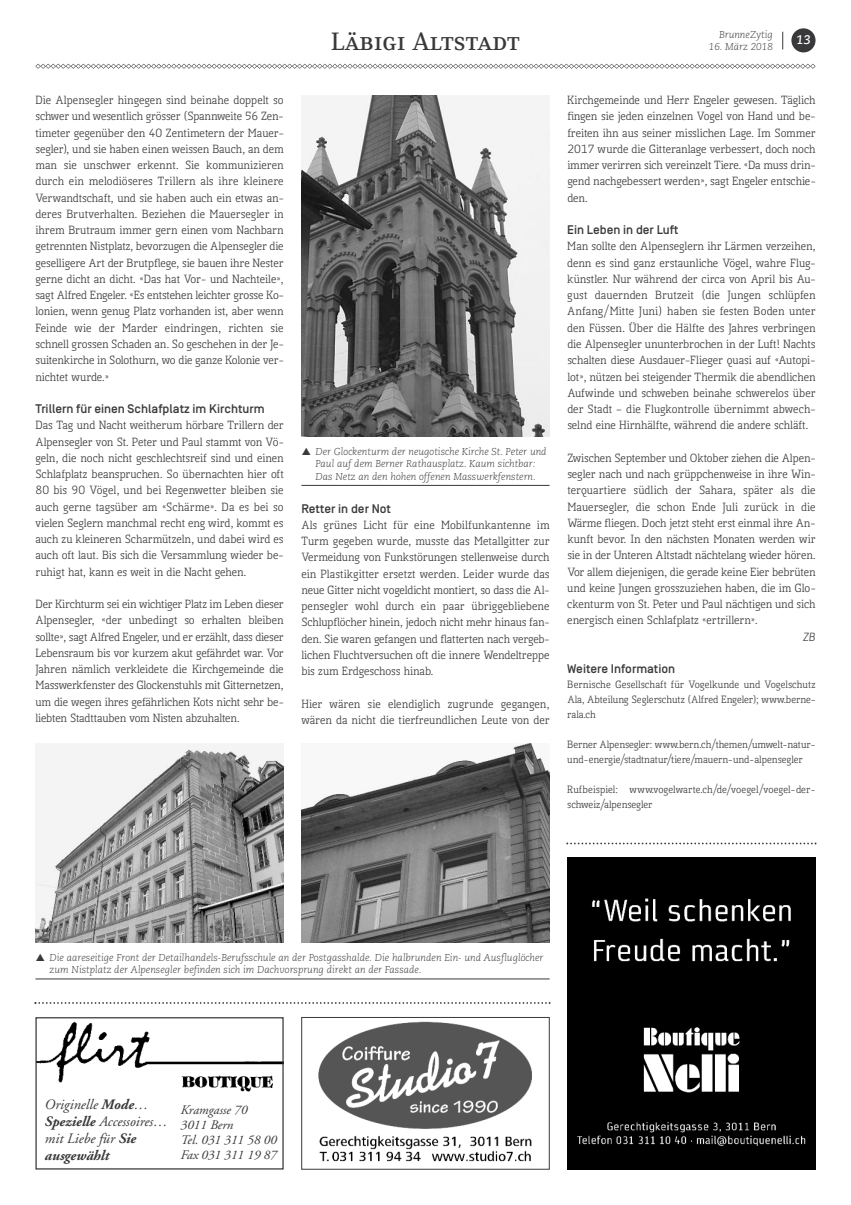
<style>
.page{position:relative;width:851px;height:1205px;background:#fff}
.page>*{position:absolute;margin:0;border:0;box-sizing:border-box;transform-origin:0 0}
.t1{font:25px "Skopex Serif Med Caps";letter-spacing:.01em;color:#39383a}
.t2{font:italic 14.38px/16.9px "Adobe Garamond";color:#39383a}
.t3{font:italic 13.12px/15px "Adobe Garamond";color:#39383a}
.t4{font:500 12.5px "Simplon BP";color:#39383a}
.t5{font:italic 700 12.5px "Caecilia";color:#fff}
.t6{font:11.25px/16.2px "Kofi Pure Serif";letter-spacing:-.005em;color:#39383a;text-align:justify}
.t7{font:11.25px "Kofi Pure Kursiv";color:#39383a}
.t8{font:italic 300 10px/12.5px "Caecilia";color:#39383a}
.t9{font:10px/15px "Kofi Pure Serif";color:#39383a}
.s1{font-weight:700}
</style>
<div class="page">
<div style="left:791px;top:28px;width:24px;height:24px;background:#39383a;border-radius:50%"></div>
<svg style="left:782px;top:32px;width:1px;height:17px"></svg>
<svg style="left:35px;top:64px;width:780px;height:5px"></svg>
<svg style="left:566px;top:842px;width:250px;height:2px"></svg>
<svg style="left:34px;top:1002px;width:516px;height:2px"></svg>
<hr style="left:301px;top:485px;width:248px;height:1px;background:#39383a">
<img style="left:301px;top:96px;width:248px;height:340px">
<hr style="left:35px;top:979px;width:514px;height:1px;background:#39383a">
<img style="left:35px;top:743px;width:248px;height:200px">
<img style="left:301px;top:743px;width:248px;height:200px">
<img style="left:567px;top:857px;width:248px;height:312px">
<img style="left:37px;top:1021px;width:244px;height:62px">
<div style="left:35px;top:1017px;width:248px;height:152px;border:1px solid #39383a"></div>
<img style="left:156px;top:1069px;width:125px;height:23px">
<img style="left:318px;top:1021px;width:214px;height:141px">
<div style="left:301px;top:1017px;width:248px;height:152px;border:1px solid #39383a"></div>
<p class="t8" style="left:719px;top:29px;width:55px">BrunneZytig</p>
<h1 class="t1" style="left:331px;top:27px;width:190px">Läbigi Altstadt</h1>
<p class="t8" style="left:708px;top:41px;width:66px">16. März 2018</p>
<p class="t5" style="left:796px;top:32px;width:16px">13</p>
<p class="t6" style="left:35px;top:92px;width:250px">Die Alpensegler hingegen sind beinahe doppelt so schwer und wesentlich grösser (Spannweite 56 Zen&shy;timeter gegenüber den 40 Zentimetern der Mauer&shy;segler), und sie haben einen weissen Bauch, an dem man sie unschwer erkennt. Sie kommunizieren durch ein melodiöseres Trillern als ihre kleinere Verwandtschaft, und sie haben auch ein etwas an&shy;deres Brutverhalten. Beziehen die Mauersegler in ihrem Brutraum immer gern einen vom Nachbarn getrennten Nistplatz, bevorzugen die Alpensegler die geselligere Art der Brutpflege, sie bauen ihre Nester gerne dicht an dicht. «Das hat Vor- und Nachteile», sagt Alfred Engeler. «Es entstehen leichter grosse Ko&shy;lonien, wenn genug Platz vorhanden ist, aber wenn Feinde wie der Marder eindringen, richten sie schnell grossen Schaden an. So geschehen in der Je&shy;suitenkirche in Solothurn, wo die ganze Kolonie ver&shy;nichtet wurde.»</p>
<p class="t4" style="left:35px;top:401px;width:231px">Trillern für einen Schlafplatz im Kirchturm</p>
<p class="t6" style="left:35px;top:417px;width:250px">Das Tag und Nacht weitherum hörbare Trillern der Alpensegler von St. Peter und Paul stammt von Vö&shy;geln, die noch nicht geschlechtsreif sind und einen Schlafplatz beanspruchen. So übernachten hier oft 80 bis 90 Vögel, und bei Regenwetter bleiben sie auch gerne tagsüber am «Schärme». Da es bei so vielen Seglern manchmal recht eng wird, kommt es auch zu kleineren Scharmützeln, und dabei wird es auch oft laut. Bis sich die Versammlung wieder be&shy;ruhigt hat, kann es weit in die Nacht gehen.</p>
<p class="t6" style="left:35px;top:596px;width:250px">Der Kirchturm sei ein wichtiger Platz im Leben dieser Alpensegler, «der unbedingt so erhalten bleiben sollte», sagt Alfred Engeler, und er erzählt, dass dieser Lebensraum bis vor kurzem akut gefährdet war. Vor Jahren nämlich verkleidete die Kirchgemeinde die Masswerkfenster des Glockenstuhls mit Gitternetzen, um die wegen ihres gefährlichen Kots nicht sehr be&shy;liebten Stadttauben vom Nisten abzuhalten.</p>
<p class="t8" style="left:315px;top:445px;width:232px">Der Glockenturm der neugotische Kirche St. Peter und<br>Paul auf dem Berner Rathausplatz. Kaum sichtbar:<br>Das Netz an den hohen offenen Masswerkfenstern.</p>
<p class="t4" style="left:301px;top:501px;width:91px">Retter in der Not</p>
<p class="t6" style="left:301px;top:517px;width:250px">Als grünes Licht für eine Mobilfunkantenne im Turm gegeben wurde, musste das Metallgitter zur Vermeidung von Funkstörungen stellenweise durch ein Plastikgitter ersetzt werden. Leider wurde das neue Gitter nicht vogeldicht montiert, so dass die Al&shy;pensegler wohl durch ein paar übriggebliebene Schlupflöcher hinein, jedoch nicht mehr hinaus fan&shy;den. Sie waren gefangen und flatterten nach vergeb&shy;lichen Fluchtversuchen oft die innere Wendeltreppe bis zum Erdgeschoss hinab.</p>
<p class="t6" style="left:301px;top:696px;width:250px">Hier wären sie elendiglich zugrunde gegangen, wären da nicht die tierfreundlichen Leute von der</p>
<p class="t6" style="left:567px;top:92px;width:250px">Kirchgemeinde und Herr Engeler gewesen. Täglich fingen sie jeden einzelnen Vogel von Hand und be&shy;freiten ihn aus seiner misslichen Lage. Im Sommer 2017 wurde die Gitteranlage verbessert, doch noch immer verirren sich vereinzelt Tiere. «Da muss drin&shy;gend nachgebessert werden», sagt Engeler entschie&shy;den.</p>
<p class="t4" style="left:567px;top:223px;width:113px">Ein Leben in der Luft</p>
<p class="t6" style="left:567px;top:239px;width:250px">Man sollte den Alpenseglern ihr Lärmen verzeihen, denn es sind ganz erstaunliche Vögel, wahre Flug&shy;künstler. Nur während der circa von April bis Au&shy;gust dauernden Brutzeit (die Jungen schlüpfen Anfang/Mitte Juni) haben sie festen Boden unter den Füssen. Über die Hälfte des Jahres verbringen die Alpensegler ununterbrochen in der Luft! Nachts schalten diese Ausdauer-Flieger quasi auf «Autopi&shy;lot», nützen bei steigender Thermik die abendlichen Aufwinde und schweben beinahe schwerelos über der Stadt – die Flugkontrolle übernimmt abwech&shy;selnd eine Hirnhälfte, während die andere schläft.</p>
<p class="t6" style="left:567px;top:450px;width:250px">Zwischen September und Oktober ziehen die Alpen&shy;segler nach und nach grüppchenweise in ihre Win&shy;terquartiere südlich der Sahara, später als die Mauersegler, die schon Ende Juli zurück in die Wärme fliegen. Doch jetzt steht erst einmal ihre An&shy;kunft bevor. In den nächsten Monaten werden wir sie in der Unteren Altstadt nächtelang wieder hören.<br>Vor allem diejenigen, die gerade keine Eier bebrüten und keine Jungen grosszuziehen haben, die im Glo&shy;ckenturm von St. Peter und Paul nächtigen und sich energisch einen Schlafplatz «ertrillern».</p>
<p class="t7" style="left:803px;top:629px;width:14px">ZB</p>
<p class="t4" style="left:567px;top:661px;width:109px">Weitere Information</p>
<p class="t9" style="left:567px;top:677px;width:250px;text-align:justify">Bernische Gesellschaft für Vogelkunde und Vogelschutz Ala, Abteilung Seglerschutz (Alfred Engeler); www.berne&shy;rala.ch</p>
<p class="t9" style="left:567px;top:737px;width:249px">Berner Alpensegler: www.bern.ch/themen/umwelt-natur&shy;und-energie/stadtnatur/tiere/mauern-und-alpensegler</p>
<p class="t9" style="left:567px;top:782px;width:249px">Rufbeispiel: www.vogelwarte.ch/de/voegel/voegel-der&shy;schweiz/alpensegler</p>
<p class="t8" style="left:50px;top:951px;width:495px">Die aareseitige Front der Detailhandels-Berufsschule an der Postgasshalde. Die halbrunden Ein- und Ausfluglöcher zum Nistplatz der Alpensegler befinden sich im Dachvorsprung direkt an der Fassade.</p>
<p class="t2" style="left:44px;top:1096px;width:124px">Originelle <span class="s1">Mode</span>…<br><span class="s1">Spezielle</span> Accessoires… mit Liebe für <span class="s1">Sie ausgewählt</span></p>
<p class="t3" style="left:180px;top:1103px;width:98px">Kramgasse 70<br>3011 Bern<br>Tel. 031 311 58 00<br>Fax 031 311 19 87</p>
</div>
